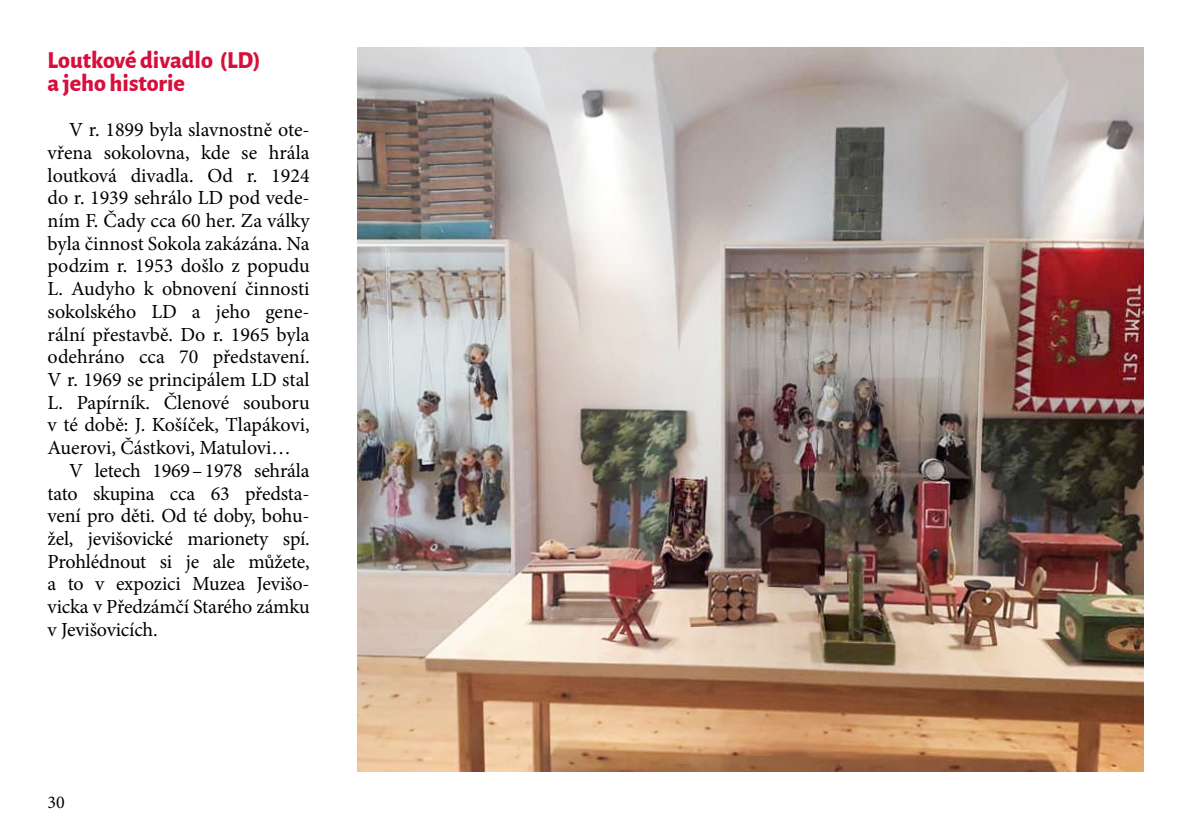
<style>
.page{position:relative;width:1191px;height:840px;background:#fff}
.page>*{position:absolute;margin:0;border:0;box-sizing:border-box;transform-origin:0 0}
.t1{font:800 24px/22.6px "Alegreya Sans";color:#d60f3c}
.t2{font:20px "Minion Pro";letter-spacing:-.005em;color:#000}
.t3{font:18px "Minion Pro";color:#000}
</style>
<div class="page">
<img style="left:357px;top:48px;width:786px;height:723px">
<p class="t1" style="left:48px;top:47px;width:214px">Loutkové divadlo (LD) a jeho historie</p>
<p class="t2" style="left:69px;top:116px;width:242px">V r. 1899 byla slavnostně ote-</p>
<p class="t2" style="left:48px;top:139px;width:263px">vřena sokolovna, kde se hrála</p>
<p class="t2" style="left:48px;top:162px;width:263px">loutková divadla. Od r. 1924</p>
<p class="t2" style="left:48px;top:184px;width:263px">do r. 1939 sehrálo LD pod vede-</p>
<p class="t2" style="left:48px;top:207px;width:263px">ním F. Čady cca 60 her. Za války</p>
<p class="t2" style="left:48px;top:230px;width:263px">byla činnost Sokola zakázána. Na</p>
<p class="t2" style="left:48px;top:252px;width:263px">podzim r. 1953 došlo z popudu</p>
<p class="t2" style="left:48px;top:275px;width:263px">L. Audyho k obnovení činnosti</p>
<p class="t2" style="left:48px;top:298px;width:263px">sokolského LD a jeho gene-</p>
<p class="t2" style="left:48px;top:320px;width:263px">rální přestavbě. Do r. 1965 byla</p>
<p class="t2" style="left:48px;top:343px;width:263px">odehráno cca 70 představení.</p>
<p class="t2" style="left:48px;top:366px;width:263px">V r. 1969 se principálem LD stal</p>
<p class="t2" style="left:48px;top:388px;width:263px">L. Papírník. Členové souboru</p>
<p class="t2" style="left:48px;top:411px;width:263px">v té době: J. Košíček, Tlapákovi,</p>
<p class="t2" style="left:48px;top:434px;width:245px">Auerovi, Částkovi, Matulovi…</p>
<p class="t2" style="left:69px;top:456px;width:242px">V letech 1969–1978 sehrála</p>
<p class="t2" style="left:48px;top:479px;width:263px">tato skupina cca 63 předsta-</p>
<p class="t2" style="left:48px;top:502px;width:263px">vení pro děti. Od té doby, bohu-</p>
<p class="t2" style="left:48px;top:525px;width:263px">žel, jevišovické marionety spí.</p>
<p class="t2" style="left:48px;top:547px;width:263px">Prohlédnout si je ale můžete,</p>
<p class="t2" style="left:48px;top:570px;width:263px">a to v expozici Muzea Jevišo-</p>
<p class="t2" style="left:48px;top:593px;width:263px">vicka v Předzámčí Starého zámku</p>
<p class="t2" style="left:48px;top:615px;width:111px">v Jevišovicích.</p>
<p class="t3" style="left:48px;top:789px;width:19px">30</p>
</div>
